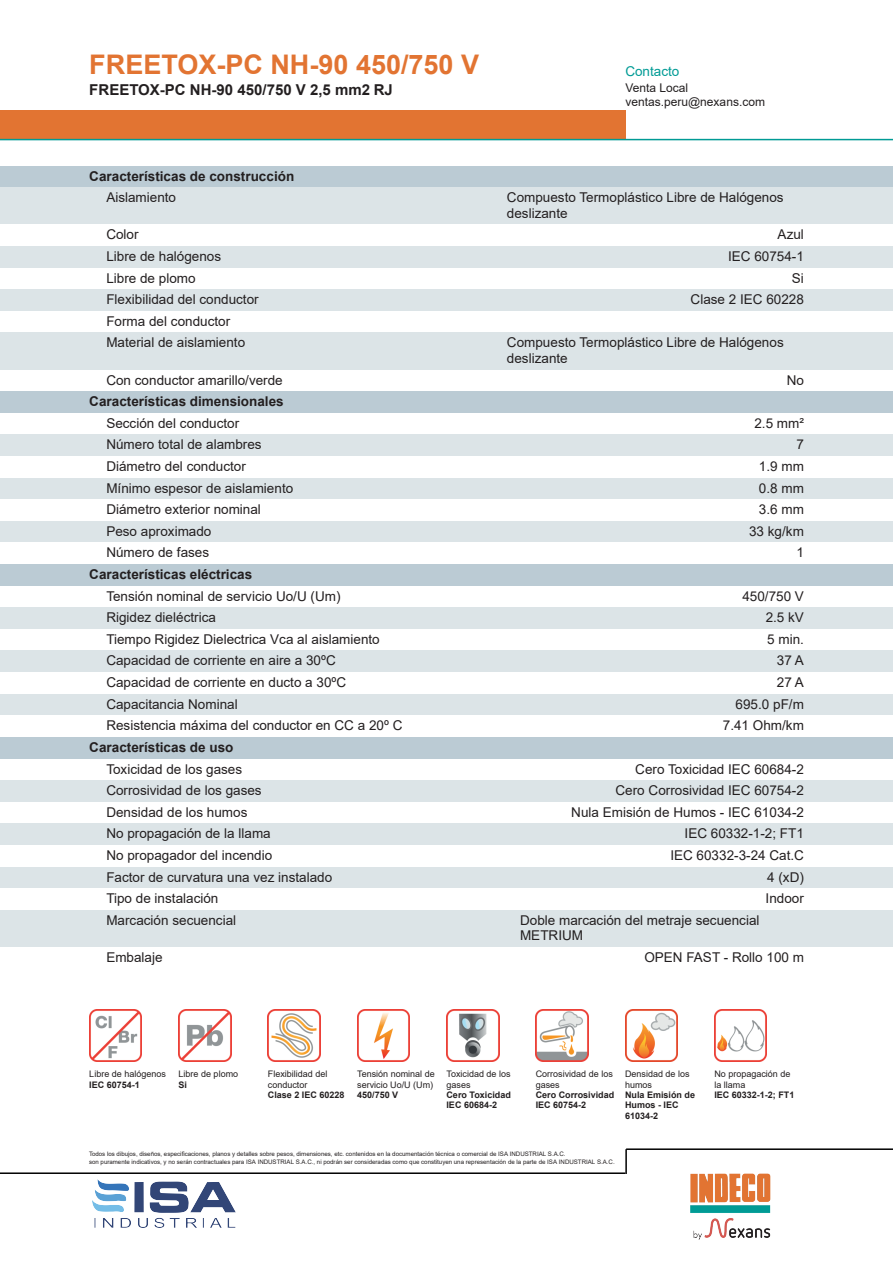
<style>
.page{position:relative;width:893px;height:1262px;background:#fff}
.page>*{position:absolute;margin:0;border:0;box-sizing:border-box;transform-origin:0 0}
.t1{font:700 27px "Arial";color:#e27432}
.t2{font:700 15px "Arial";color:#231f20}
.t3{font:13.5px/15.5px "Arial";color:#231f20}
.t4{font:700 13.5px "Arial";color:#231f20}
.t5{font:13.5px "Arial";color:#009b95}
.t6{font:12px/13.8px "Arial";color:#231f20}
.t7{font:9px/10.4px "Arial";color:#231f20}
.t8{font:700 9px/10.4px "Arial";color:#231f20}
.t9{font:6.15px/7.1px "Arial";color:#231f20}
</style>
<div class="page">
<div style="left:0;top:111px;width:625px;height:29px;background:#e27432"></div>
<hr style="left:0;top:139px;width:892px;height:1px;background:#009b95">
<hr style="left:0;top:1172px;width:625px;height:2px;background:#000001">
<hr style="left:626px;top:1148px;width:266px;height:2px;background:#000001">
<hr style="left:625px;top:1149px;width:2px;height:25px;background:#000001">
<img style="left:690px;top:1174px;width:81px;height:65px">
<img style="left:89px;top:1009px;width:53px;height:52px">
<img style="left:179px;top:1009px;width:52px;height:52px">
<img style="left:268px;top:1009px;width:52px;height:52px">
<img style="left:357px;top:1009px;width:53px;height:52px">
<img style="left:446px;top:1009px;width:53px;height:52px">
<img style="left:535px;top:1009px;width:53px;height:52px">
<img style="left:625px;top:1009px;width:52px;height:52px">
<img style="left:714px;top:1009px;width:52px;height:52px">
<div style="left:0;top:166px;width:892px;height:21px;background:#bbcbd4"></div>
<div style="left:0;top:187px;width:892px;height:38px;background:#dce4e7"></div>
<div style="left:0;top:246px;width:892px;height:22px;background:#dce4e7"></div>
<div style="left:0;top:289px;width:892px;height:22px;background:#dce4e7"></div>
<div style="left:0;top:333px;width:892px;height:37px;background:#dce4e7"></div>
<div style="left:0;top:391px;width:892px;height:22px;background:#bbcbd4"></div>
<div style="left:0;top:434px;width:892px;height:22px;background:#dce4e7"></div>
<div style="left:0;top:478px;width:892px;height:21px;background:#dce4e7"></div>
<div style="left:0;top:521px;width:892px;height:21px;background:#dce4e7"></div>
<div style="left:0;top:564px;width:892px;height:22px;background:#bbcbd4"></div>
<div style="left:0;top:607px;width:892px;height:22px;background:#dce4e7"></div>
<div style="left:0;top:650px;width:892px;height:22px;background:#dce4e7"></div>
<div style="left:0;top:694px;width:892px;height:21px;background:#dce4e7"></div>
<div style="left:0;top:737px;width:892px;height:21px;background:#bbcbd4"></div>
<div style="left:0;top:780px;width:892px;height:22px;background:#dce4e7"></div>
<div style="left:0;top:823px;width:892px;height:22px;background:#dce4e7"></div>
<div style="left:0;top:866px;width:892px;height:22px;background:#dce4e7"></div>
<div style="left:0;top:910px;width:892px;height:37px;background:#dce4e7"></div>
<img style="left:92px;top:1179px;width:144px;height:48px">
<h1 class="t1" style="left:89px;top:46px;width:391px">FREETOX-PC NH-90 450/750 V</h1>
<p class="t2" style="left:89px;top:79px;width:305px">FREETOX-PC NH-90 450/750 V 2,5 mm2 RJ</p>
<p class="t5" style="left:625px;top:62px;width:56px">Contacto</p>
<p class="t6" style="left:625px;top:81px;width:141px">Venta Local ventas.peru@nexans.com</p>
<p class="t4" style="left:89px;top:166px;width:206px">Características de construcción</p>
<p class="t3" style="left:106px;top:190px;width:71px">Aislamiento</p>
<p class="t3" style="left:507px;top:190px;width:278px">Compuesto Termoplástico Libre de Halógenos deslizante</p>
<p class="t3" style="left:106px;top:227px;width:34px">Color</p>
<p class="t3" style="left:777px;top:227px;width:28px">Azul</p>
<p class="t3" style="left:106px;top:248px;width:116px">Libre de halógenos</p>
<p class="t3" style="left:728px;top:248px;width:77px">IEC 60754-1</p>
<p class="t3" style="left:106px;top:270px;width:91px">Libre de plomo</p>
<p class="t3" style="left:791px;top:270px;width:14px">Si</p>
<p class="t3" style="left:106px;top:292px;width:154px">Flexibilidad del conductor</p>
<p class="t3" style="left:690px;top:292px;width:115px">Clase 2 IEC 60228</p>
<p class="t3" style="left:106px;top:310px;width:140px;line-height:21.6px">Forma del conductor<br>Material de aislamiento</p>
<p class="t3" style="left:507px;top:335px;width:278px">Compuesto Termoplástico Libre de Halógenos deslizante</p>
<p class="t3" style="left:106px;top:372px;width:178px">Con conductor amarillo/verde</p>
<p class="t3" style="left:786px;top:372px;width:19px">No</p>
<p class="t4" style="left:89px;top:392px;width:196px">Características dimensionales</p>
<p class="t3" style="left:106px;top:415px;width:134px">Sección del conductor</p>
<p class="t3" style="left:754px;top:415px;width:51px">2.5 mm²</p>
<p class="t3" style="left:106px;top:437px;width:157px">Número total de alambres</p>
<p class="t3" style="left:796px;top:437px;width:9px">7</p>
<p class="t3" style="left:106px;top:458px;width:141px">Diámetro del conductor</p>
<p class="t3" style="left:758px;top:458px;width:47px">1.9 mm</p>
<p class="t3" style="left:106px;top:480px;width:188px">Mínimo espesor de aislamiento</p>
<p class="t3" style="left:758px;top:480px;width:47px">0.8 mm</p>
<p class="t3" style="left:106px;top:501px;width:156px">Diámetro exterior nominal</p>
<p class="t3" style="left:758px;top:501px;width:47px">3.6 mm</p>
<p class="t3" style="left:106px;top:523px;width:107px">Peso aproximado</p>
<p class="t3" style="left:749px;top:523px;width:56px">33 kg/km</p>
<p class="t3" style="left:106px;top:545px;width:104px">Número de fases</p>
<p class="t3" style="left:796px;top:545px;width:9px">1</p>
<p class="t4" style="left:89px;top:565px;width:164px">Características eléctricas</p>
<p class="t3" style="left:106px;top:588px;width:236px">Tensión nominal de servicio Uo/U (Um)</p>
<p class="t3" style="left:742px;top:588px;width:63px">450/750 V</p>
<p class="t3" style="left:106px;top:609px;width:111px">Rigidez dieléctrica</p>
<p class="t3" style="left:765px;top:609px;width:40px">2.5 kV</p>
<p class="t3" style="left:106px;top:631px;width:275px">Tiempo Rigidez Dielectrica Vca al aislamiento</p>
<p class="t3" style="left:767px;top:631px;width:38px">5 min.</p>
<p class="t3" style="left:106px;top:653px;width:231px">Capacidad de corriente en aire a 30ºC</p>
<p class="t3" style="left:776px;top:653px;width:29px">37 A</p>
<p class="t3" style="left:106px;top:674px;width:241px">Capacidad de corriente en ducto a 30ºC</p>
<p class="t3" style="left:776px;top:674px;width:29px">27 A</p>
<p class="t3" style="left:106px;top:696px;width:133px">Capacitancia Nominal</p>
<p class="t3" style="left:735px;top:696px;width:70px">695.0 pF/m</p>
<p class="t3" style="left:106px;top:717px;width:298px">Resistencia máxima del conductor en CC a 20º C</p>
<p class="t3" style="left:722px;top:717px;width:83px">7.41 Ohm/km</p>
<p class="t4" style="left:89px;top:737px;width:146px">Características de uso</p>
<p class="t3" style="left:106px;top:761px;width:137px">Toxicidad de los gases</p>
<p class="t3" style="left:635px;top:761px;width:170px">Cero Toxicidad IEC 60684-2</p>
<p class="t3" style="left:106px;top:782px;width:157px">Corrosividad de los gases</p>
<p class="t3" style="left:615px;top:782px;width:190px">Cero Corrosividad IEC 60754-2</p>
<p class="t3" style="left:106px;top:804px;width:143px">Densidad de los humos</p>
<p class="t3" style="left:571px;top:804px;width:234px">Nula Emisión de Humos - IEC 61034-2</p>
<p class="t3" style="left:106px;top:825px;width:166px">No propagación de la llama</p>
<p class="t3" style="left:684px;top:825px;width:121px">IEC 60332-1-2; FT1</p>
<p class="t3" style="left:106px;top:847px;width:167px">No propagador del incendio</p>
<p class="t3" style="left:670px;top:847px;width:135px">IEC 60332-3-24 Cat.C</p>
<p class="t3" style="left:106px;top:869px;width:227px">Factor de curvatura una vez instalado</p>
<p class="t3" style="left:767px;top:869px;width:38px">4 (xD)</p>
<p class="t3" style="left:106px;top:890px;width:114px">Tipo de instalación</p>
<p class="t3" style="left:765px;top:890px;width:40px">Indoor</p>
<p class="t3" style="left:106px;top:912px;width:131px">Marcación secuencial</p>
<p class="t3" style="left:520px;top:912px;width:241px">Doble marcación del metraje secuencial<br>METRIUM</p>
<p class="t3" style="left:106px;top:949px;width:58px">Embalaje</p>
<p class="t3" style="left:644px;top:949px;width:161px">OPEN FAST - Rollo 100 m</p>
<p class="t7" style="left:89px;top:1068px;width:78px">Libre de halógenos</p>
<p class="t8" style="left:89px;top:1079px;width:52px">IEC 60754-1</p>
<p class="t7" style="left:179px;top:1068px;width:61px">Libre de plomo</p>
<p class="t8" style="left:179px;top:1079px;width:10px">Si</p>
<p class="t7" style="left:268px;top:1068px;width:61px">Flexibilidad del conductor</p>
<p class="t8" style="left:268px;top:1089px;width:78px">Clase 2 IEC 60228</p>
<p class="t7" style="left:357px;top:1068px;width:79px">Tensión nominal de servicio Uo/U (Um)</p>
<p class="t8" style="left:357px;top:1089px;width:43px">450/750 V</p>
<p class="t7" style="left:446px;top:1068px;width:66px">Toxicidad de los gases</p>
<p class="t8" style="left:446px;top:1089px;width:66px">Cero Toxicidad<br>IEC 60684-2</p>
<p class="t7" style="left:535px;top:1068px;width:79px">Corrosividad de los gases</p>
<p class="t8" style="left:535px;top:1089px;width:80px">Cero Corrosividad<br>IEC 60754-2</p>
<p class="t7" style="left:625px;top:1068px;width:66px">Densidad de los humos</p>
<p class="t8" style="left:625px;top:1089px;width:72px">Nula Emisión de<br>Humos - IEC<br>61034-2</p>
<p class="t7" style="left:714px;top:1068px;width:78px">No propagación de la llama</p>
<p class="t8" style="left:714px;top:1089px;width:82px">IEC 60332-1-2; FT1</p>
<p class="t9" style="left:89px;top:1150px;width:527px">Todos los dibujos, diseños, especificaciones, planos y detalles sobre pesos, dimensiones, etc. contenidos en la documentación técnica o comercial de ISA INDUSTRIAL S.A.C.<br>son puramente indicativos, y no serán contractuales para ISA INDUSTRIAL S.A.C., ni podrán ser consideradas como que constituyen una representación de la parte de ISA INDUSTRIAL S.A.C.</p>
</div>
